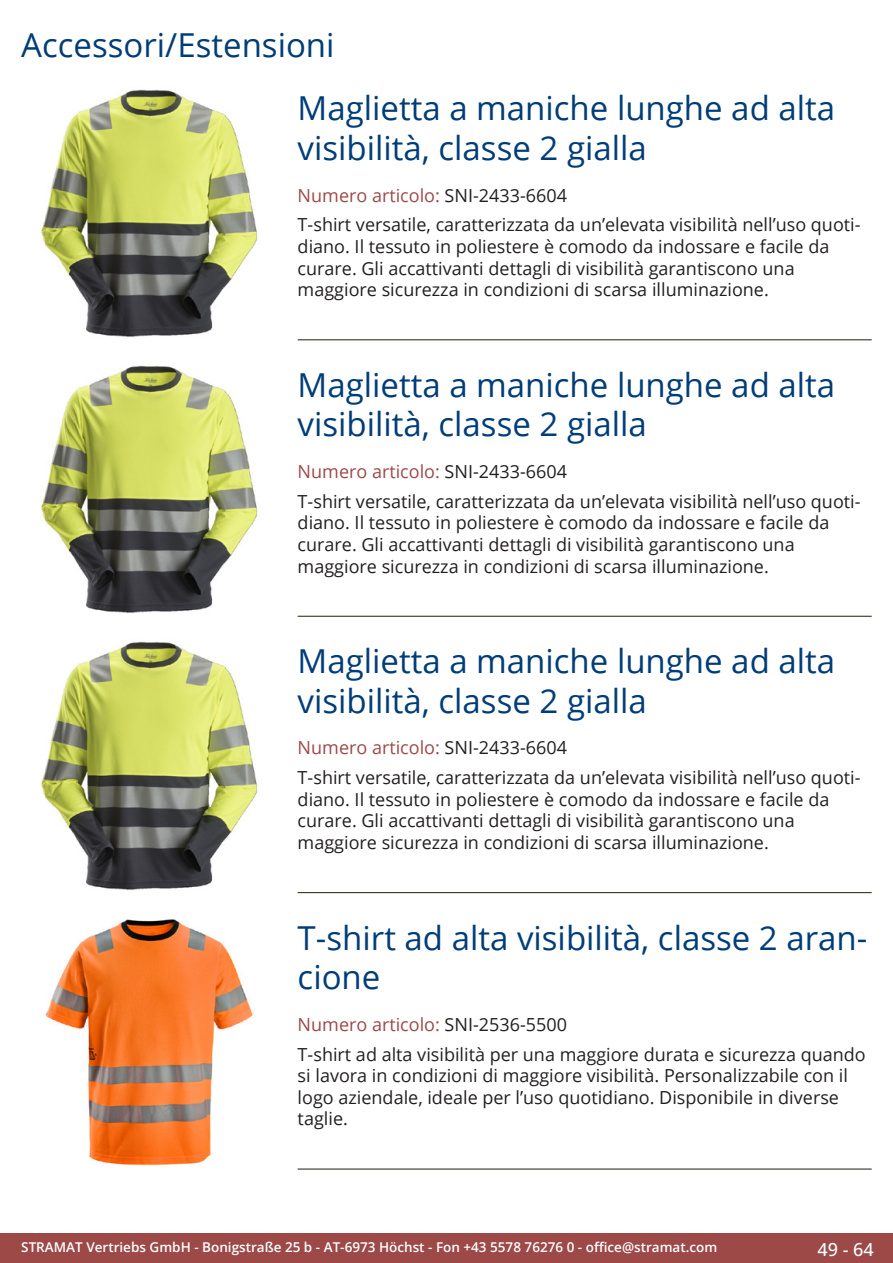
<style>
.page{position:relative;width:893px;height:1263px;background:#fff}
.page>*{position:absolute;margin:0;border:0;box-sizing:border-box;transform-origin:0 0}
.Produkttitel{font:33px/39.6px "Open Sans";color:#003d78}
.RastTitel{font:33px "Open Sans";color:#003d78}
.Beschreibung_Text{font:18px/21.6px "Open Sans";color:#231f20}
.TechDaten_Überschrif{font:18px "Open Sans";color:#9c4948}
.t1{font:500 18px "Open Sans";color:#fff}
.t2{font:600 13.5px "Open Sans";color:#fff}
.s1{color:#231f20}
</style>
<div class="page">
<div style="left:0;top:1233px;width:893px;height:30px;background:#9c4948"></div>
<hr style="left:298px;top:340px;width:574px;height:1px;background:#201d08">
<hr style="left:298px;top:616px;width:574px;height:1px;background:#201d08">
<hr style="left:298px;top:892px;width:574px;height:1px;background:#201d08">
<hr style="left:298px;top:1169px;width:574px;height:1px;background:#201d08">
<img style="left:41px;top:89px;width:217px;height:248px">
<img style="left:41px;top:365px;width:217px;height:248px">
<img style="left:41px;top:641px;width:217px;height:249px">
<img style="left:45px;top:919px;width:208px;height:247px">
<p class="RastTitel" style="left:21px;top:22px;width:315px">Accessori/Estensioni</p>
<p class="Produkttitel" style="left:298px;top:88px;width:539px">Maglietta a maniche lunghe ad alta visibilità, classe 2 gialla</p>
<p class="TechDaten_Überschrif" style="left:298px;top:183px;width:271px">Numero articolo: <span class="s1">SNI-2433-6604</span></p>
<p class="Beschreibung_Text" style="left:298px;top:214px;width:563px">T-shirt versatile, caratterizzata da un’elevata visibilità nell’uso quoti&shy;diano. Il tessuto in poliestere è comodo da indossare e facile da curare. Gli accattivanti dettagli di visibilità garantiscono una maggiore sicurezza in condizioni di scarsa illuminazione.</p>
<p class="Produkttitel" style="left:298px;top:364px;width:539px">Maglietta a maniche lunghe ad alta visibilità, classe 2 gialla</p>
<p class="TechDaten_Überschrif" style="left:298px;top:459px;width:271px">Numero articolo: <span class="s1">SNI-2433-6604</span></p>
<p class="Beschreibung_Text" style="left:298px;top:490px;width:563px">T-shirt versatile, caratterizzata da un’elevata visibilità nell’uso quoti&shy;diano. Il tessuto in poliestere è comodo da indossare e facile da curare. Gli accattivanti dettagli di visibilità garantiscono una maggiore sicurezza in condizioni di scarsa illuminazione.</p>
<p class="Produkttitel" style="left:298px;top:640px;width:539px">Maglietta a maniche lunghe ad alta visibilità, classe 2 gialla</p>
<p class="TechDaten_Überschrif" style="left:298px;top:735px;width:271px">Numero articolo: <span class="s1">SNI-2433-6604</span></p>
<p class="Beschreibung_Text" style="left:298px;top:766px;width:563px">T-shirt versatile, caratterizzata da un’elevata visibilità nell’uso quoti&shy;diano. Il tessuto in poliestere è comodo da indossare e facile da curare. Gli accattivanti dettagli di visibilità garantiscono una maggiore sicurezza in condizioni di scarsa illuminazione.</p>
<p class="Produkttitel" style="left:298px;top:917px;width:569px">T-shirt ad alta visibilità, classe 2 aran&shy;cione</p>
<p class="TechDaten_Überschrif" style="left:298px;top:1012px;width:271px">Numero articolo: <span class="s1">SNI-2536-5500</span></p>
<p class="Beschreibung_Text" style="left:298px;top:1043px;width:570px">T-shirt ad alta visibilità per una maggiore durata e sicurezza quando si lavora in condizioni di maggiore visibilità. Personalizzabile con il logo aziendale, ideale per l’uso quotidiano. Disponibile in diverse taglie.</p>
<p class="t2" style="left:21px;top:1238px;width:698px">STRAMAT Vertriebs GmbH - Bonigstraße 25 b - AT-6973 Höchst - Fon +43 5578 76276 0 - office@stramat.com</p>
<p class="t1" style="left:817px;top:1237px;width:58px">49 - 64</p>
</div>
